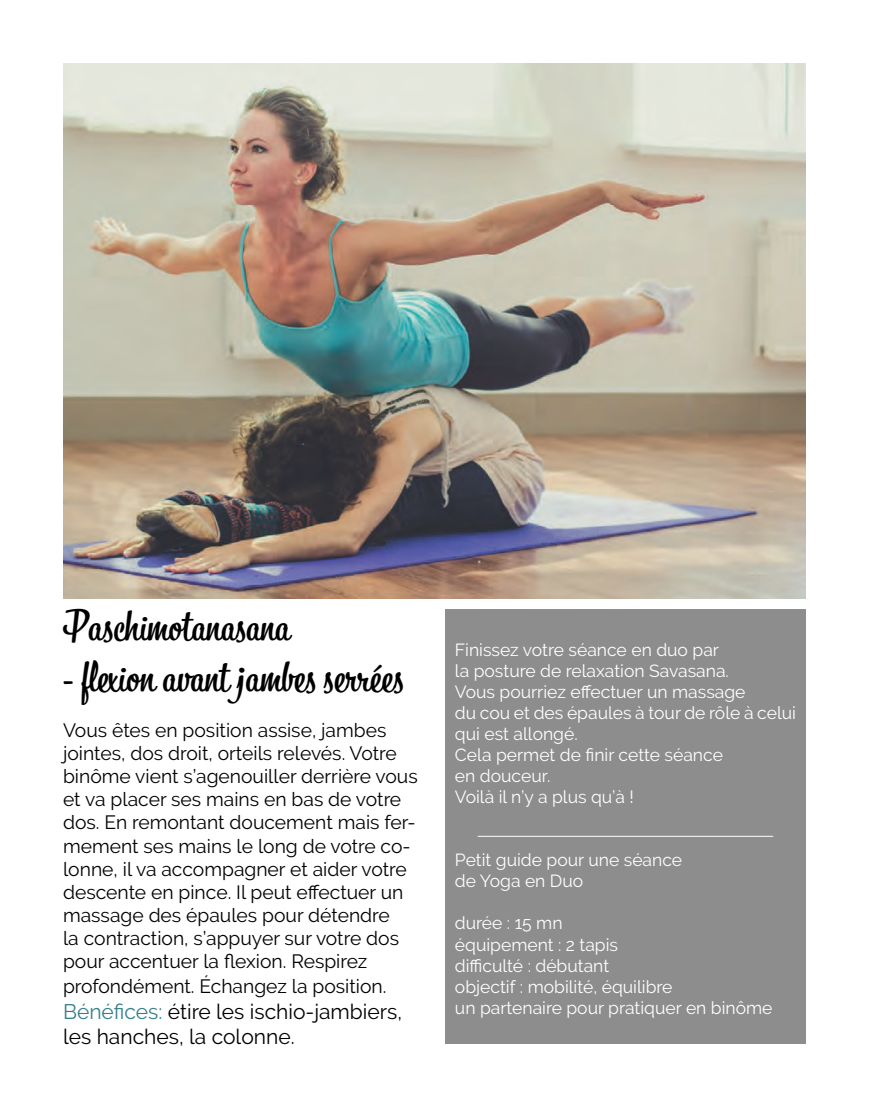
<style>
.page{position:relative;width:869px;height:1107px;background:#fff}
.page>*{position:absolute;margin:0;border:0;box-sizing:border-box;transform-origin:0 0}
.t1{font:42px "Bistro Script";color:#000001}
.t2{font:21px/25.2px "Raleway";color:#000001}
.t3{font:19.25px/23.1px "Raleway";color:#000001}
.t4{font:17.5px/21px "Raleway";color:#fff}
.s1{color:#36808d}
</style>
<div class="page">
<img style="left:63px;top:63px;width:742px;height:535px">
<div style="left:445px;top:609px;width:360px;height:434px;background:#8d8d8d"></div>
<hr style="left:477px;top:835px;width:295px;height:1px;background:#fff">
<h1 class="t1" style="left:63px;top:600px;width:228px">Paschimotanasana</h1>
<h1 class="t1" style="left:63px;top:650px;width:342px">- flexion avant jambes serrées</h1>
<p class="t3" style="left:63px;top:718px;width:356px">Vous êtes en position assise, jambes jointes, dos droit, orteils relevés. Votre binôme vient s’agenouiller derrière vous et va placer ses mains en bas de votre dos. En remontant doucement mais fer&shy;mement ses mains le long de votre co&shy;lonne, il va accompagner et aider votre descente en pince. Il peut effectuer un massage des épaules pour détendre<br>la contraction, s’appuyer sur votre dos pour accentuer la flexion. Respirez</p>
<p class="t3" style="left:63px;top:974px;width:325px">profondément. Échangez la position.</p>
<p class="t2" style="left:63px;top:998px;width:340px"><span class="s1">Bénéfices:</span> étire les ischio-jambiers, les hanches, la colonne.</p>
<p class="t4" style="left:454px;top:639px;width:342px">Finissez votre séance en duo par<br>la posture de relaxation Savasana.<br>Vous pourriez effectuer un massage<br>du cou et des épaules à tour de rôle à celui qui est allongé.<br>Cela permet de finir cette séance<br>en douceur.<br>Voilà il n’y a plus qu’à !</p>
<p class="t4" style="left:454px;top:849px;width:229px">Petit guide pour une séance de Yoga en Duo</p>
<p class="t4" style="left:454px;top:912px;width:319px">durée : 15 mn<br>équipement : 2 tapis<br>difficulté : débutant<br>objectif : mobilité, équilibre<br>un partenaire pour pratiquer en binôme</p>
</div>
